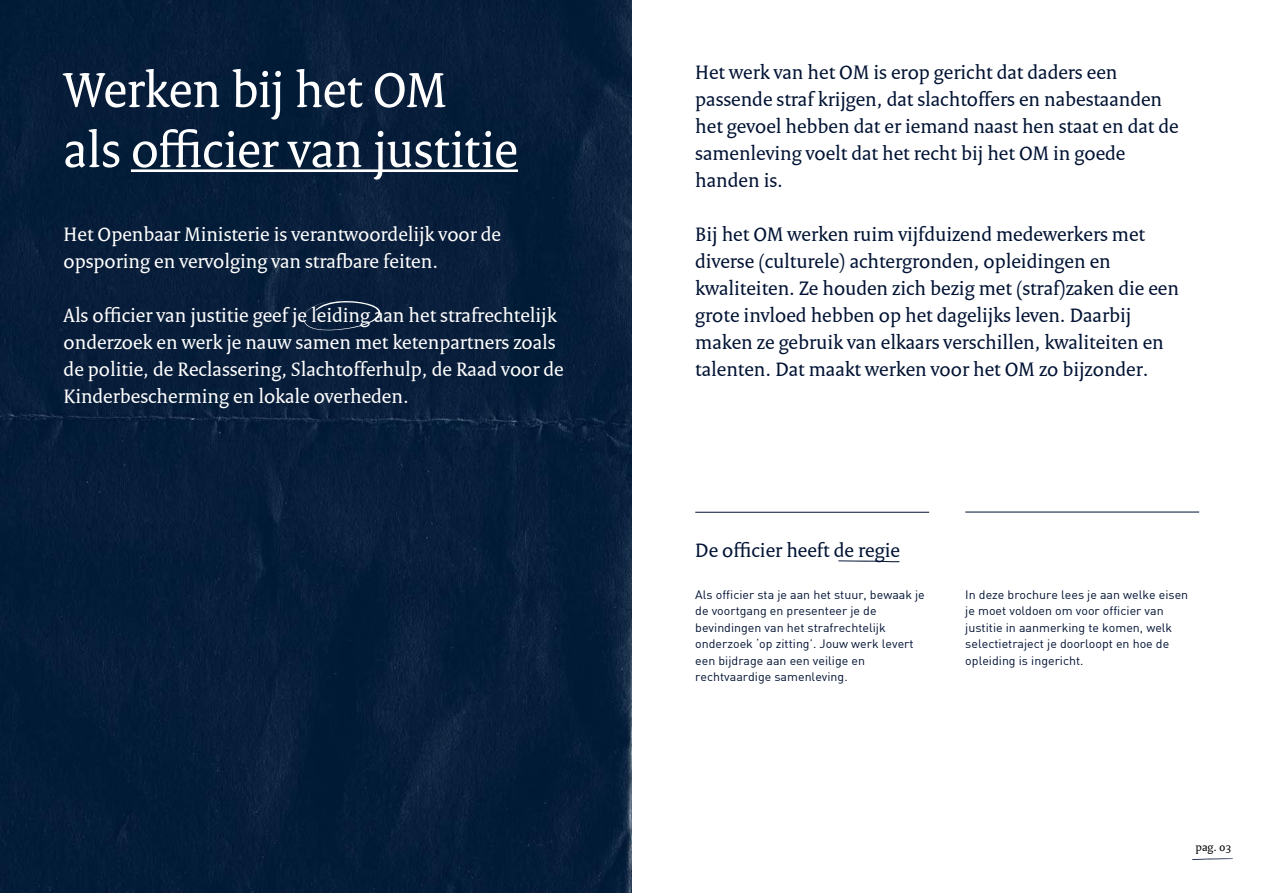
<style>
.page{position:relative;width:1263px;height:893px;background:#fff}
.page>*{position:absolute;margin:0;border:0;box-sizing:border-box;transform-origin:0 0}
.t1{font:52.5px/60px "Rijksoverheid Serif";letter-spacing:-.01em;color:#fff}
.t2{font:21px/27px "Rijksoverheid Serif";color:#001233}
.t3{font:21px/27px "Rijksoverheid Serif";color:#fff}
.t4{font:12px/16.5px "DIN";color:#001233;scale:1.04 1}
.t5{font:12px "Rijksoverheid Serif";color:#000;scale:1.04 1}
</style>
<div class="page">
<div style="left:0;top:0;width:631px;height:893px;background:#061d39"></div>
<hr style="left:131px;top:169px;width:387px;height:3px;background:#fff">
<hr style="left:695px;top:512px;width:234px;height:1px;background:#001233">
<hr style="left:965px;top:512px;width:234px;height:1px;background:#001233">
<svg style="left:1192px;top:858px;width:41px;height:2px"></svg>
<svg style="left:300px;top:299px;width:86px;height:36px;background:#152944"></svg>
<svg style="left:838px;top:560px;width:62px;height:2px"></svg>
<h1 class="t1" style="left:64px;top:61px;width:456px">Werken bij het OM<br>als officier van justitie</h1>
<p class="t2" style="left:695px;top:59px;width:485px">Het werk van het OM is erop gericht dat daders een passende straf krijgen, dat slachtoffers en nabestaanden het gevoel hebben dat er iemand naast hen staat en dat de samenleving voelt dat het recht bij het OM in goede handen is.</p>
<p class="t2" style="left:695px;top:221px;width:485px">Bij het OM werken ruim vijfduizend medewerkers met diverse (culturele) achtergronden, opleidingen en kwaliteiten. Ze houden zich bezig met (straf)zaken die een grote invloed hebben op het dagelijks leven. Daarbij maken ze gebruik van elkaars verschillen, kwaliteiten en talenten. Dat maakt werken voor het OM zo bijzonder.</p>
<p class="t3" style="left:64px;top:222px;width:439px">Het Openbaar Ministerie is verantwoordelijk voor de opsporing en vervolging van strafbare feiten.</p>
<p class="t3" style="left:64px;top:303px;width:502px">Als officier van justitie geef je leiding aan het strafrechtelijk onderzoek en werk je nauw samen met ketenpartners zoals de politie, de Reclassering, Slachtofferhulp, de Raad voor de Kinderbescherming en lokale overheden.</p>
<p class="t2" style="left:695px;top:537px;width:206px">De officier heeft de regie</p>
<p class="t4" style="left:695px;top:586px;width:222px">Als officier sta je aan het stuur, bewaak je de voortgang en presenteer je de bevindingen van het strafrechtelijk onderzoek ‘op zitting’. Jouw werk levert een bijdrage aan een veilige en rechtvaardige samenleving.</p>
<p class="t4" style="left:965px;top:586px;width:216px">In deze brochure lees je aan welke eisen je moet voldoen om voor officier van justitie in aanmerking te komen, welk selectietraject je doorloopt en hoe de opleiding is ingericht.</p>
<p class="t5" style="left:1195px;top:841px;width:36px">pag. 03</p>
</div>
